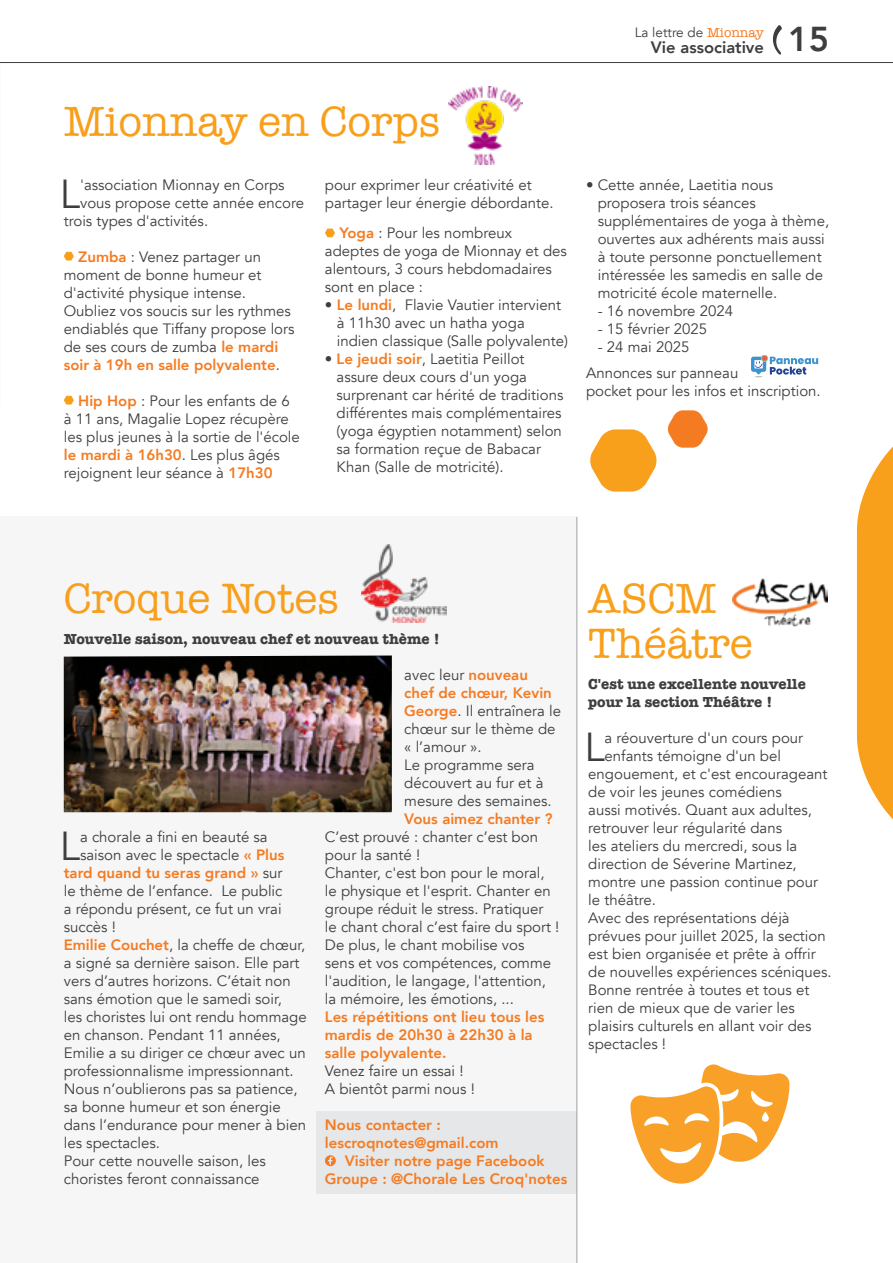
<style>
.page{position:relative;width:893px;height:1263px;background:#fff}
.page>*{position:absolute;margin:0;border:0;box-sizing:border-box;transform-origin:0 0}
.t1{font:43.5px/45px "American Typewriter";color:#f89f1c}
.t2{font:40.35px "Avenir";color:#3e3e3f}
.t3{font:800 16.5px "Avenir";color:#3e3e3f}
.t4{font:15px/18px "Avenir";color:#3e3e3f}
.t5{font:800 15px/18px "Avenir";color:#f47b21}
.t6{font:700 15px/18px "American Typewriter";color:#3e3e3f}
.t7{font:13.5px "Avenir";color:#3e3e3f}
.s1{font-family:"American Typewriter";color:#f47b21}
.s2{font-size:34.5px}
.s3{font-weight:800;color:#f47b21}
.s4{font-weight:400;color:#3e3e3f}
</style>
<div class="page">
<svg style="left:773px;top:25px;width:9px;height:30px"></svg>
<div style="left:0;top:517px;width:577px;height:746px;background:#f6f6f7"></div>
<svg style="left:857px;top:446px;width:36px;height:374px"></svg>
<svg style="left:64px;top:252px;width:10px;height:8px"></svg>
<svg style="left:64px;top:396px;width:10px;height:8px"></svg>
<svg style="left:325px;top:229px;width:10px;height:8px"></svg>
<img style="left:448px;top:86px;width:75px;height:78px">
<svg style="left:751px;top:355px;width:67px;height:22px"></svg>
<svg style="left:667px;top:410px;width:41px;height:38px"></svg>
<svg style="left:590px;top:429px;width:67px;height:63px"></svg>
<img style="left:361px;top:544px;width:85px;height:78px">
<div style="left:316px;top:1111px;width:261px;height:28px;background:#e6e7e9"></div>
<div style="left:316px;top:1129px;width:261px;height:28px;background:#e6e7e9"></div>
<div style="left:316px;top:1147px;width:261px;height:28px;background:#e6e7e9"></div>
<div style="left:316px;top:1165px;width:261px;height:28px;background:#e6e7e9"></div>
<svg style="left:325px;top:1155px;width:11px;height:11px"></svg>
<img style="left:732px;top:578px;width:96px;height:49px">
<hr style="left:577px;top:517px;width:1px;height:746px;background:#9d9fa2">
<img style="left:64px;top:655px;width:328px;height:157px">
<hr style="left:0;top:62px;width:893px;height:1px;background:#3e3e3f">
<svg style="left:630px;top:1064px;width:159px;height:119px"></svg>
<p class="t7" style="left:635px;top:24px;width:131px">La lettre de <span class="s1">Mionnay</span></p>
<p class="t3" style="left:651px;top:34px;width:180px">Vie associative <span class="s2">15</span></p>
<h1 class="t1" style="left:64px;top:98px;width:378px">Mionnay en Corps</h1>
<h2 class="t2" style="left:60px;top:170px;width:22px">L</h2>
<p class="t4" style="left:80px;top:176px;width:206px">'association Mionnay en Corps</p>
<p class="t4" style="left:325px;top:176px;width:230px">pour exprimer leur créativité et partager leur énergie débordante.</p>
<p class="t4" style="left:325px;top:224px;width:244px;text-indent:15px"><span class="s3">Yoga</span> : Pour les nombreux adeptes de yoga de Mionnay et des alentours, 3 cours hebdomadaires sont en place :</p>
<p class="t4" style="left:337px;top:296px;width:233px;text-indent:-12px">• <span class="s3">Le lundi</span>, Flavie Vautier intervient à 11h30 avec un hatha yoga indien classique (Salle polyvalente)</p>
<p class="t4" style="left:337px;top:350px;width:228px;text-indent:-12px">• <span class="s3">Le jeudi soir</span>, Laetitia Peillot assure deux cours d'un yoga surprenant car hérité de traditions différentes mais complémentaires (yoga égyptien notamment) selon sa formation reçue de Babacar<br>Khan (Salle de motricité).</p>
<p class="t4" style="left:80px;top:194px;width:225px">vous propose cette année encore</p>
<p class="t4" style="left:64px;top:212px;width:146px">trois types d'activités.</p>
<p class="t4" style="left:64px;top:248px;width:232px;text-indent:15px"><span class="s3">Zumba</span> : Venez partager un moment de bonne humeur et d'activité physique intense.<br>Oubliez vos soucis sur les rythmes endiablés que Tiffany propose lors de ses cours de zumba <span class="s3">le mardi soir à 19h en salle polyvalente</span>.</p>
<p class="t4" style="left:64px;top:392px;width:238px;text-indent:15px"><span class="s3">Hip Hop</span> : Pour les enfants de 6 à 11 ans, Magalie Lopez récupère les plus jeunes à la sortie de l'école <span class="s3">le mardi à 16h30</span>. Les plus âgés rejoignent leur séance à <span class="s3">17h30</span></p>
<p class="t4" style="left:598px;top:176px;width:233px;text-indent:-12px">• Cette année, Laetitia nous proposera trois séances supplémentaires de yoga à thème, ouvertes aux adhérents mais aussi à toute personne ponctuellement intéressée les samedis en salle de motricité école maternelle.</p>
<p class="t4" style="left:598px;top:302px;width:137px">- 16 novembre 2024</p>
<p class="t4" style="left:598px;top:320px;width:111px">- 15 février 2025</p>
<p class="t4" style="left:586px;top:333px;width:154px;line-height:26.5px;text-indent:12px">- 24 mai 2025<br>Annonces sur panneau</p>
<p class="t4" style="left:586px;top:382px;width:236px">pocket pour les infos et inscription.</p>
<h1 class="t1" style="left:64px;top:575px;width:277px">Croque Notes</h1>
<p class="t6" style="left:64px;top:629px;width:378px">Nouvelle saison, nouveau chef et nouveau thème !</p>
<h2 class="t2" style="left:60px;top:822px;width:22px">L</h2>
<p class="t4" style="left:80px;top:828px;width:189px">a chorale a fini en beauté sa</p>
<p class="t4" style="left:80px;top:846px;width:206px">saison avec le spectacle <span class="s3">« Plus</span></p>
<p class="t5" style="left:64px;top:864px;width:220px">tard quand tu seras grand » <span class="s4">sur</span></p>
<p class="t4" style="left:64px;top:882px;width:220px">le thème de l’enfance. Le public</p>
<p class="t4" style="left:64px;top:900px;width:219px">a répondu présent, ce fut un vrai</p>
<p class="t4" style="left:64px;top:918px;width:54px">succès !</p>
<p class="t4" style="left:64px;top:936px;width:243px"><span class="s3">Emilie Couchet</span>, la cheffe de chœur,</p>
<p class="t4" style="left:64px;top:954px;width:237px">a signé sa dernière saison. Elle part</p>
<p class="t4" style="left:64px;top:972px;width:228px">vers d’autres horizons. C’était non</p>
<p class="t4" style="left:64px;top:990px;width:220px">sans émotion que le samedi soir,</p>
<p class="t4" style="left:64px;top:1008px;width:244px">les choristes lui ont rendu hommage</p>
<p class="t4" style="left:64px;top:1026px;width:218px">en chanson. Pendant 11 années,</p>
<p class="t4" style="left:64px;top:1044px;width:243px">Emilie a su diriger ce chœur avec un</p>
<p class="t4" style="left:64px;top:1062px;width:231px">professionnalisme impressionnant.</p>
<p class="t4" style="left:64px;top:1080px;width:235px">Nous n’oublierons pas sa patience,</p>
<p class="t4" style="left:64px;top:1098px;width:219px">sa bonne humeur et son énergie</p>
<p class="t4" style="left:64px;top:1116px;width:244px">dans l’endurance pour mener à bien</p>
<p class="t4" style="left:64px;top:1134px;width:98px">les spectacles.</p>
<p class="t4" style="left:64px;top:1152px;width:203px">Pour cette nouvelle saison, les</p>
<p class="t4" style="left:64px;top:1170px;width:197px">choristes feront connaissance</p>
<p class="t4" style="left:404px;top:666px;width:158px">avec leur <span class="s3">nouveau chef de chœur, Kevin<br>George</span>. Il entraînera le chœur sur le thème de « l’amour ».<br>Le programme sera découvert au fur et à mesure des semaines.</p>
<p class="t5" style="left:404px;top:810px;width:150px">Vous aimez chanter ?</p>
<p class="t4" style="left:325px;top:828px;width:236px">C’est prouvé : chanter c’est bon pour la santé !<br>Chanter, c'est bon pour le moral, le physique et l'esprit. Chanter en groupe réduit le stress. Pratiquer<br>le chant choral c’est faire du sport !<br>De plus, le chant mobilise vos<br>sens et vos compétences, comme l'audition, le langage, l'attention, la mémoire, les émotions, ...</p>
<p class="t5" style="left:325px;top:1008px;width:221px">Les répétitions ont lieu tous les mardis de 20h30 à 22h30 à la salle polyvalente.</p>
<p class="t4" style="left:325px;top:1062px;width:151px">Venez faire un essai !<br>A bientôt parmi nous !</p>
<p class="t5" style="left:325px;top:1116px;width:118px">Nous contacter :</p>
<p class="t5" style="left:325px;top:1134px;width:175px">lescroqnotes@gmail.com</p>
<p class="t5" style="left:345px;top:1152px;width:201px">Visiter notre page Facebook</p>
<p class="t5" style="left:325px;top:1170px;width:244px">Groupe : @Chorale Les Croq'notes</p>
<h1 class="t1" style="left:588px;top:575px;width:166px">ASCM<br>Théâtre</h1>
<p class="t6" style="left:588px;top:674px;width:219px">C'est une excellente nouvelle pour la section Théâtre !</p>
<h2 class="t2" style="left:584px;top:723px;width:22px">L</h2>
<p class="t4" style="left:605px;top:729px;width:200px">a réouverture d'un cours pour</p>
<p class="t4" style="left:605px;top:747px;width:178px">enfants témoigne d'un bel</p>
<p class="t4" style="left:588px;top:765px;width:241px">engouement, et c'est encourageant</p>
<p class="t4" style="left:588px;top:783px;width:195px">de voir les jeunes comédiens</p>
<p class="t4" style="left:588px;top:801px;width:225px">aussi motivés. Quant aux adultes,</p>
<p class="t4" style="left:588px;top:819px;width:195px">retrouver leur régularité dans</p>
<p class="t4" style="left:588px;top:837px;width:211px">les ateliers du mercredi, sous la</p>
<p class="t4" style="left:588px;top:855px;width:210px">direction de Séverine Martinez,</p>
<p class="t4" style="left:588px;top:873px;width:231px">montre une passion continue pour</p>
<p class="t4" style="left:588px;top:891px;width:69px">le théâtre.</p>
<p class="t4" style="left:588px;top:909px;width:203px">Avec des représentations déjà</p>
<p class="t4" style="left:588px;top:927px;width:239px">prévues pour juillet 2025, la section</p>
<p class="t4" style="left:588px;top:945px;width:229px">est bien organisée et prête à offrir</p>
<p class="t4" style="left:588px;top:963px;width:245px">de nouvelles expériences scéniques.</p>
<p class="t4" style="left:588px;top:981px;width:223px">Bonne rentrée à toutes et tous et</p>
<p class="t4" style="left:588px;top:999px;width:208px">rien de mieux que de varier les</p>
<p class="t4" style="left:588px;top:1017px;width:225px">plaisirs culturels en allant voir des</p>
<p class="t4" style="left:588px;top:1035px;width:79px">spectacles !</p>
</div>
